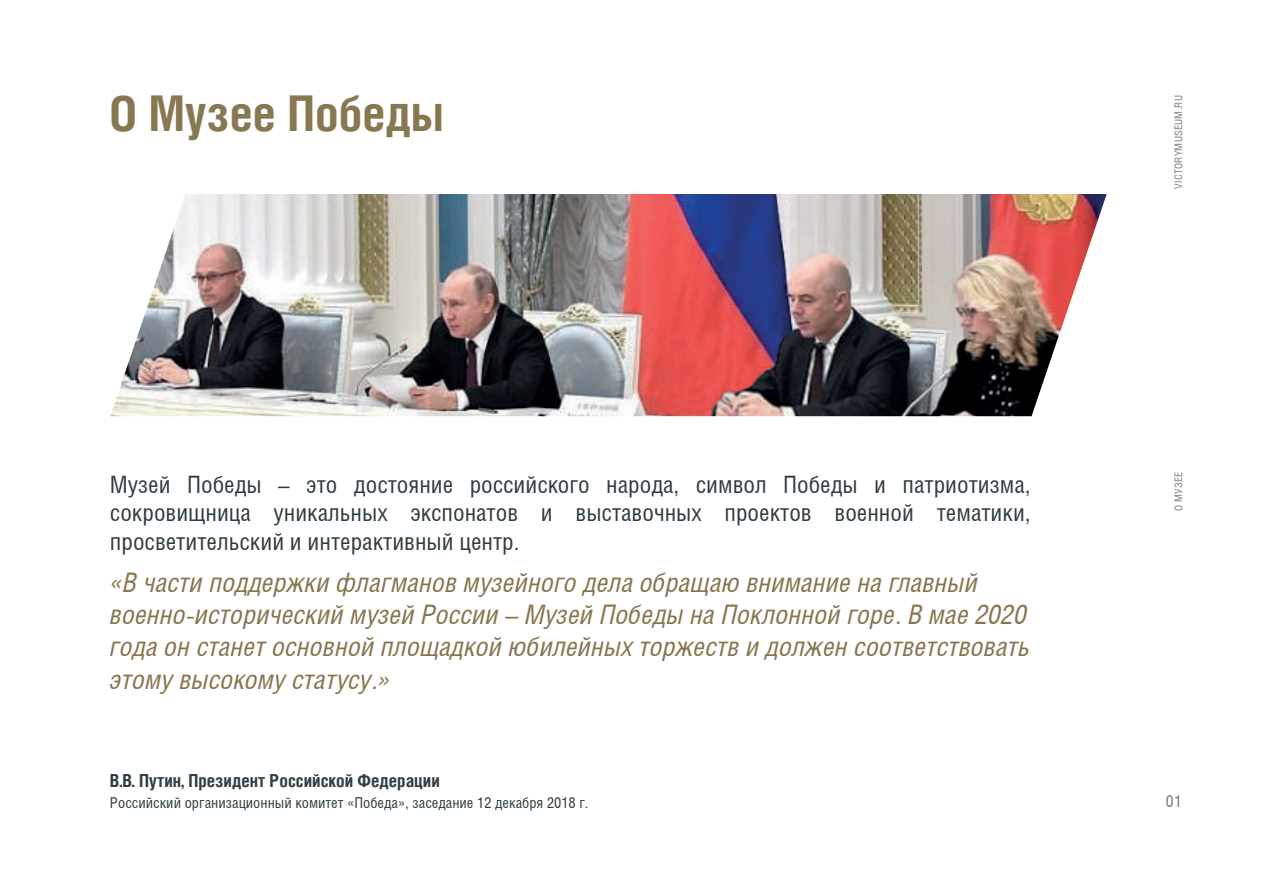
<style>
.page{position:relative;width:1263px;height:893px;background:#fff}
.page>*{position:absolute;margin:0;border:0;box-sizing:border-box;transform-origin:0 0}
.t1{font:700 49.5px "Helios Cond";color:#877851}
.t2{font:italic 27px/32.4px "Helios Cond";color:#89744f}
.t3{font:24px/28.8px "Helios Cond";color:#303c42;text-align:justify}
.t4{font:700 18px "Helios Cond";color:#303d44}
.t5{font:16.5px "Helios Cond";color:#747c83}
.t6{font:15px "Helios Cond";color:#303c42}
.t7{font:10.5px "Helios Cond";letter-spacing:.025em;color:#747c83}
</style>
<div class="page">
<img style="left:110px;top:194px;width:997px;height:222px">
<h1 class="t1" style="left:110px;top:84px;width:336px">О Музее Победы</h1>
<p class="t7" style="left:1172px;top:189px;width:95px;rotate:-90deg">VICTORYMUSEUM.RU</p>
<p class="t3" style="left:110px;top:469px;width:922px">Музей Победы – это достояние российского народа, символ Победы и патриотизма, сокровищница уникальных экспонатов и выставочных проектов военной тематики, просветительский и интерактивный центр.</p>
<p class="t2" style="left:110px;top:565px;width:922px">«В части поддержки флагманов музейного дела обращаю внимание на главный военно-исторический музей России – Музей Победы на Поклонной горе. В мае 2020 года он станет основной площадкой юбилейных торжеств и должен соответствовать этому высокому статусу.»</p>
<p class="t7" style="left:1172px;top:511px;width:41px;rotate:-90deg">О МУЗЕЕ</p>
<p class="t4" style="left:110px;top:770px;width:331px">В.В. Путин, Президент Российской Федерации</p>
<p class="t6" style="left:110px;top:793px;width:480px">Российский организационный комитет «Победа», заседание 12 декабря 2018 г.</p>
<p class="t5" style="left:1166px;top:792px;width:18px">01</p>
</div>
